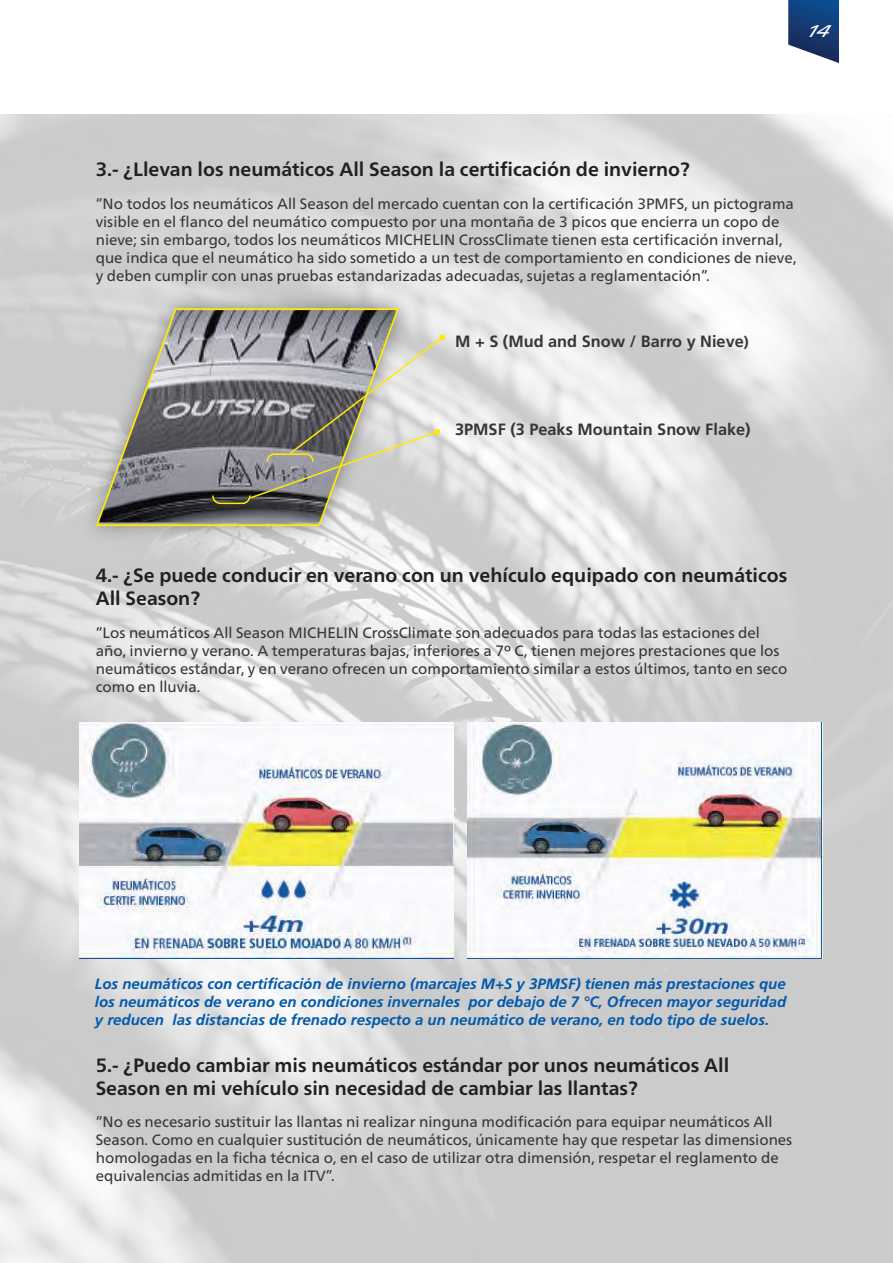
<style>
.page{position:relative;width:893px;height:1263px;background:#fff}
.page>*{position:absolute;margin:0;border:0;box-sizing:border-box;transform-origin:0 0}
.t1{font:700 19.2px/23.1px "Frutiger Neue LTW1 G";color:#241f1f}
.t2{font:italic 16.5px "Michelin";color:#fff}
.t3{font:700 16.35px "Frutiger LT Std";color:#393535}
.t4{font:15px/18px "Frutiger Neue LTW1 G";color:#393535}
.t5{font:italic 700 15px/18px "Frutiger LT Std";color:#0059ab;text-align:justify}
.s1{font-size:14.85px}
</style>
<div class="page">
<img style="left:0;top:115px;width:893px;height:1148px">
<svg style="left:788px;top:0;width:51px;height:63px"></svg>
<div style="left:79px;top:289px;width:336px;height:256px;background:#241f1f;opacity:.45"></div>
<svg style="left:95px;top:307px;width:305px;height:220px"></svg>
<svg style="left:211px;top:334px;width:234px;height:171px"></svg>
<img style="left:468px;top:723px;width:354px;height:235px">
<img style="left:80px;top:723px;width:373px;height:235px">
<p class="t2" style="left:807px;top:21px;width:28px">14</p>
<p class="t1" style="left:96px;top:157px;width:595px">3.- ¿Llevan los neumáticos All Season la certificación de invierno?</p>
<p class="t4" style="left:96px;top:193px;width:702px">“No todos los neumáticos All Season del mercado cuentan con la certificación 3PMFS, un pictograma visible en el flanco del neumático compuesto por una montaña de 3 picos que encierra un copo de nieve; sin embargo, todos los neumáticos MICHELIN CrossClimate tienen esta certificación invernal, que indica que el neumático ha sido sometido a un test de comportamiento en condiciones de nieve, y deben cumplir con unas pruebas estandarizadas adecuadas, sujetas a reglamentación”.</p>
<p class="t3" style="left:455px;top:331px;width:295px">M + S (Mud and Snow / Barro y Nieve<span class="s1">)</span></p>
<p class="t3" style="left:455px;top:420px;width:297px">3PMSF (3 Peaks Mountain Snow Flake)</p>
<p class="t1" style="left:96px;top:563px;width:693px">4.- ¿Se puede conducir en verano con un vehículo equipado con neumáticos<br>All Season?</p>
<p class="t4" style="left:96px;top:622px;width:693px">“Los neumáticos All Season MICHELIN CrossClimate son adecuados para todas las estaciones del año, invierno y verano. A temperaturas bajas, inferiores a 7º C, tienen mejores prestaciones que los neumáticos estándar, y en verano ofrecen un comportamiento similar a estos últimos, tanto en seco como en lluvia.</p>
<p class="t5" style="left:95px;top:975px;width:693px">Los neumáticos con certificación de invierno (marcajes M+S y 3PMSF) tienen más prestaciones que los neumáticos de verano en condiciones invernales por debajo de 7 °C, Ofrecen mayor seguridad y reducen las distancias de frenado respecto a un neumático de verano, en todo tipo de suelos.</p>
<p class="t1" style="left:96px;top:1052px;width:635px">5.- ¿Puedo cambiar mis neumáticos estándar por unos neumáticos All<br>Season en mi vehículo sin necesidad de cambiar las llantas?</p>
<p class="t4" style="left:96px;top:1112px;width:698px">“No es necesario sustituir las llantas ni realizar ninguna modificación para equipar neumáticos All Season. Como en cualquier sustitución de neumáticos, únicamente hay que respetar las dimensiones homologadas en la ficha técnica o, en el caso de utilizar otra dimensión, respetar el reglamento de equivalencias admitidas en la ITV”.</p>
</div>
